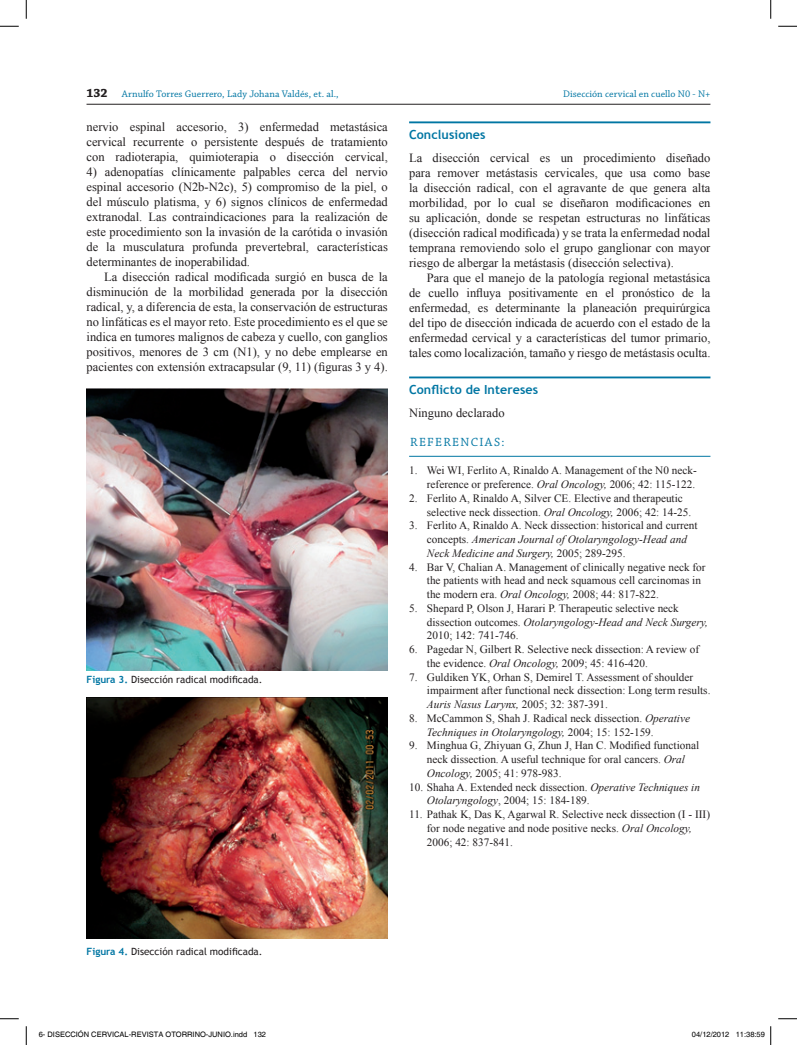
<style>
.page{position:relative;width:797px;height:1045px;background:#fff}
.page>*{position:absolute;margin:0;border:0;box-sizing:border-box;transform-origin:0 0}
.t1{font:12.5px/15px "Times New Roman";color:#231f20;text-align:justify}
.t2{font:700 12.5px "Trebuchet MS";letter-spacing:.005em;color:#0076a3}
.t3{font:12.5px "Chaparral Pro";letter-spacing:.11em;color:#0076a3}
.t4{font:11.25px/13.8px "Times New Roman";color:#231f20}
.t5{font:10px "Chaparral Pro";letter-spacing:.005em;color:#0076a3}
.t6{font:10px "Trebuchet MS";color:#231f20}
.t7{font:7.5px "Helvetica";color:#000}
.s1{font-weight:700;font-size:12.5px;color:#231f20}
.s2{font-style:italic}
.s3{font-weight:700;color:#0076a3}
</style>
<div class="page">
<hr style="left:86px;top:104px;width:624px;height:1px;background:#231f20">
<img style="left:86px;top:388px;width:301px;height:283px">
<img style="left:86px;top:697px;width:301px;height:241px">
<hr style="left:409px;top:121px;width:301px;height:2px;background:#0076a3">
<hr style="left:409px;top:376px;width:301px;height:2px;background:#0076a3">
<hr style="left:409px;top:456px;width:301px;height:1px;background:#0076a3">
<svg style="left:0;top:25px;width:19px;height:2px"></svg>
<svg style="left:778px;top:25px;width:19px;height:2px"></svg>
<svg style="left:0;top:1018px;width:19px;height:1px"></svg>
<svg style="left:778px;top:1018px;width:19px;height:1px"></svg>
<svg style="left:25px;top:0;width:2px;height:19px"></svg>
<svg style="left:25px;top:1026px;width:2px;height:19px"></svg>
<svg style="left:770px;top:0;width:1px;height:19px"></svg>
<svg style="left:770px;top:1026px;width:1px;height:19px"></svg>
<p class="t5" style="left:86px;top:88px;width:254px"><span class="s1">132</span> Arnulfo Torres Guerrero, Lady Johana Valdés, et. al.,</p>
<p class="t5" style="left:563px;top:88px;width:149px">Disección cervical en cuello N0 - N+</p>
<p class="t1" style="left:86px;top:119px;width:303px">nervio espinal accesorio, 3) enfermedad metastásica cervical recurrente o persistente después de tratamiento con radioterapia, quimioterapia o disección cervical,</p>
<p class="t1" style="left:86px;top:164px;width:303px">4) adenopatías clínicamente palpables cerca del nervio espinal accesorio (N2b-N2c), 5) compromiso de la piel, o del músculo platisma, y 6) signos clínicos de enfermedad extranodal. Las contraindicaciones para la realización de este procedimiento son la invasión de la carótida o invasión de la musculatura profunda prevertebral, características determinantes de inoperabilidad.</p>
<p class="t1" style="left:86px;top:269px;width:303px;text-indent:18px">La disección radical modificada surgió en busca de la disminución de la morbilidad generada por la disección radical, y, a diferencia de esta, la conservación de estructuras no linfáticas es el mayor reto. Este procedimiento es el que se indica en tumores malignos de cabeza y cuello, con ganglios positivos, menores de 3 cm (N1), y no debe emplearse en pacientes con extensión extracapsular (9, 11) (figuras 3 y 4).</p>
<p class="t2" style="left:409px;top:127px;width:78px">Conclusiones</p>
<p class="t1" style="left:409px;top:150px;width:303px">La disección cervical es un procedimiento diseñado para remover metástasis cervicales, que usa como base la disección radical, con el agravante de que genera alta morbilidad, por lo cual se diseñaron modificaciones en su aplicación, donde se respetan estructuras no linfáticas (disección radical modificada) y se trata la enfermedad nodal temprana removiendo solo el grupo ganglionar con mayor riesgo de albergar la metástasis (disección selectiva).</p>
<p class="t1" style="left:409px;top:270px;width:303px;text-indent:18px">Para que el manejo de la patología regional metastásica de cuello influya positivamente en el pronóstico de la enfermedad, es determinante la planeación prequirúrgica del tipo de disección indicada de acuerdo con el estado de la enfermedad cervical y a características del tumor primario, tales como localización, tamaño y riesgo de metástasis oculta.</p>
<p class="t2" style="left:409px;top:382px;width:130px">Conflicto de Intereses</p>
<p class="t1" style="left:409px;top:405px;width:97px">Ninguno declarado</p>
<p class="t3" style="left:410px;top:434px;width:18px">REFE</p>
<p class="t3" style="left:443px;top:434px;width:63px">RENCIAS:</p>
<p class="t4" style="left:409px;top:463px;width:289px;text-align:right">1. Wei WI, Ferlito A, Rinaldo A. Management of the N0 neck&shy;reference or preference. <span class="s2">Oral Oncology,</span> 2006; 42: 115-122.</p>
<p class="t4" style="left:427px;top:491px;width:266px;text-indent:-18px">2. Ferlito A, Rinaldo A, Silver CE. Elective and therapeutic selective neck dissection. <span class="s2">Oral Oncology,</span> 2006; 42: 14-25.</p>
<p class="t4" style="left:427px;top:518px;width:272px;text-indent:-18px">3. Ferlito A, Rinaldo A. Neck dissection: historical and current concepts. <span class="s2">American Journal of Otolaryngology-Head and<br>Neck Medicine and Surgery,</span> 2005; 289-295.</p>
<p class="t4" style="left:427px;top:560px;width:280px;text-indent:-18px">4. Bar V, Chalian A. Management of clinically negative neck for the patients with head and neck squamous cell carcinomas in the modern era. <span class="s2">Oral Oncology,</span> 2008; 44: 817-822.</p>
<p class="t4" style="left:427px;top:601px;width:283px;text-indent:-18px">5. Shepard P, Olson J, Harari P. Therapeutic selective neck dissection outcomes. <span class="s2">Otolaryngology-Head and Neck Surgery,<br></span>2010; 142: 741-746.</p>
<p class="t4" style="left:427px;top:642px;width:274px;text-indent:-18px">6. Pagedar N, Gilbert R. Selective neck dissection: A review of the evidence. <span class="s2">Oral Oncology,</span> 2009; 45: 416-420.</p>
<p class="t4" style="left:427px;top:670px;width:285px;text-indent:-18px">7. Guldiken YK, Orhan S, Demirel T. Assessment of shoulder impairment after functional neck dissection: Long term results.<br><span class="s2">Auris Nasus Larynx,</span> 2005; 32: 387-391.</p>
<p class="t4" style="left:427px;top:711px;width:265px;text-indent:-18px">8. McCammon S, Shah J. Radical neck dissection. <span class="s2">Operative<br>Techniques in Otolaryngology,</span> 2004; 15: 152-159.</p>
<p class="t4" style="left:427px;top:738px;width:274px;text-indent:-18px">9. Minghua G, Zhiyuan G, Zhun J, Han C. Modified functional neck dissection. A useful technique for oral cancers. <span class="s2">Oral<br>Oncology,</span> 2005; 41: 978-983.</p>
<p class="t4" style="left:427px;top:779px;width:274px;text-indent:-18px">10. Shaha A. Extended neck dissection. <span class="s2">Operative Techniques in<br>Otolaryngology</span>, 2004; 15: 184-189.</p>
<p class="t4" style="left:427px;top:807px;width:285px;text-indent:-18px">11. Pathak K, Das K, Agarwal R. Selective neck dissection (I - III) for node negative and node positive necks. <span class="s2">Oral Oncology,<br></span>2006; 42: 837-841.</p>
<p class="t6" style="left:86px;top:674px;width:177px"><span class="s3">Figura 3.</span> Disección radical modificada.</p>
<p class="t6" style="left:86px;top:945px;width:177px"><span class="s3">Figura 4.</span> Disección radical modificada.</p>
<p class="t7" style="left:39px;top:1030px;width:229px">6- DISECCIÓN CERVICAL-REVISTA OTORRINO-JUNIO.indd 132</p>
<p class="t7" style="left:692px;top:1030px;width:74px">04/12/2012 11:38:59</p>
</div>
